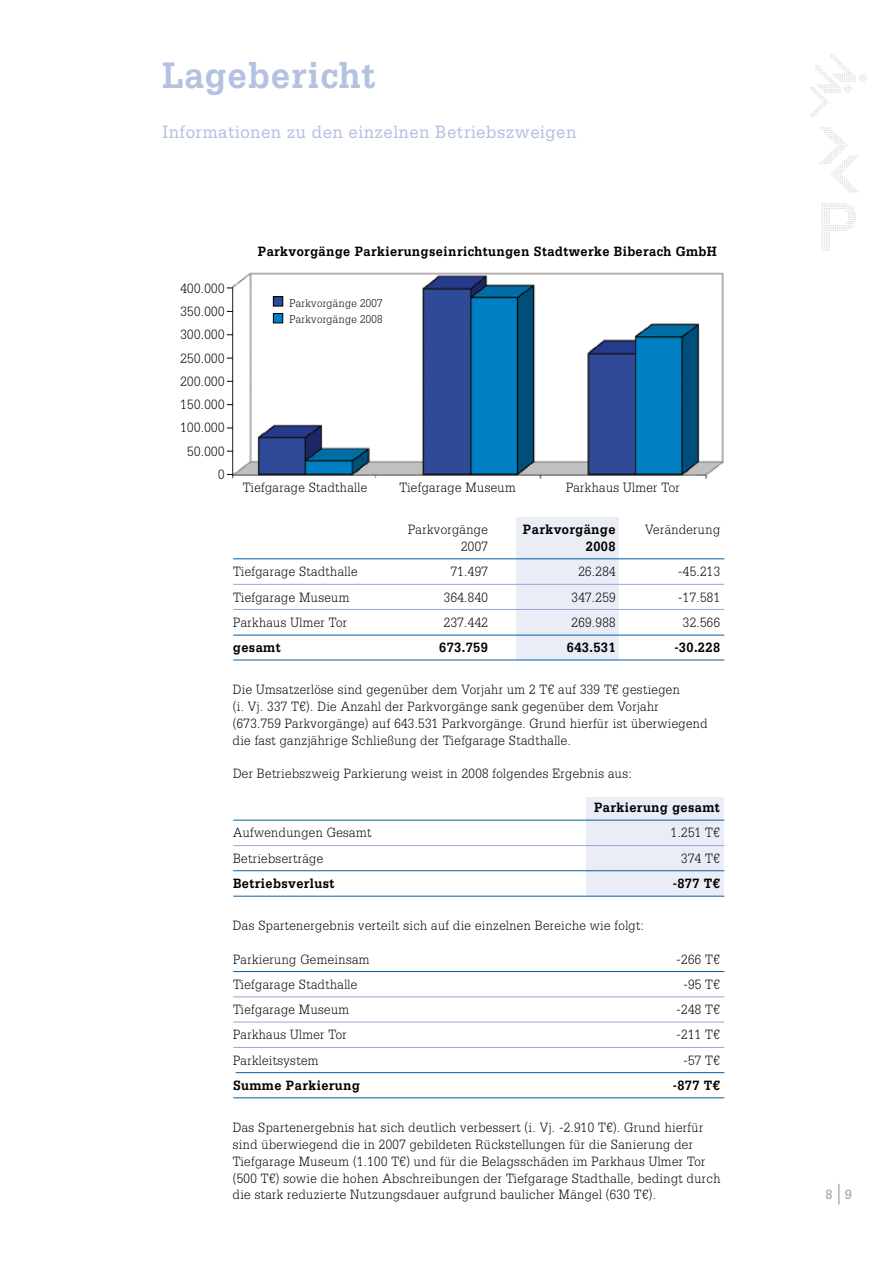
<style>
.page{position:relative;width:893px;height:1263px;background:#fff}
.page>*{position:absolute;margin:0;border:0;box-sizing:border-box;transform-origin:0 0}
.t1{font:700 39px "Serifa LT";letter-spacing:.03em;color:#b5c1e0;scale:.9 1}
.t2{font:18.75px "Serifa LT";letter-spacing:.03em;color:#b5c1e0;scale:.9 1}
.t3{font:300 14.25px/23.2px "Serifa LT";letter-spacing:.03em;color:#000;scale:.9 1}
.t4{font:700 14.25px "Serifa LT";letter-spacing:.03em;color:#000;scale:.9 1}
.t5{font:700 14.25px "Serifa LT";color:#b1b3b4;scale:.9 1}
.t6{font:300 12px/16.8px "Serifa LT";letter-spacing:.03em;color:#000;scale:.9 1}
</style>
<div class="page">
<img style="left:232px;top:272px;width:492px;height:206px">
<div style="left:516px;top:517px;width:103px;height:143px;background:#ebedf6"></div>
<hr style="left:233px;top:609px;width:491px;height:1px;background:#93a8d3">
<hr style="left:233px;top:558px;width:491px;height:1px;background:#0060a8">
<hr style="left:233px;top:635px;width:491px;height:1px;background:#0060a8">
<hr style="left:233px;top:659px;width:491px;height:1px;background:#0060a8">
<hr style="left:233px;top:584px;width:491px;height:1px;background:#93a8d3">
<div style="left:273px;top:297px;width:10px;height:9px;background:#2e4a97"></div>
<div style="left:273px;top:296px;width:10px;height:10px;border:1px solid #000"></div>
<div style="left:273px;top:313px;width:10px;height:10px;background:#0080c2"></div>
<div style="left:273px;top:313px;width:10px;height:10px;border:1px solid #000"></div>
<div style="left:587px;top:797px;width:137px;height:99px;background:#ebedf6"></div>
<hr style="left:233px;top:820px;width:491px;height:1px;background:#0060a8">
<hr style="left:233px;top:896px;width:491px;height:1px;background:#0060a8">
<hr style="left:233px;top:870px;width:491px;height:1px;background:#0060a8">
<hr style="left:233px;top:845px;width:491px;height:1px;background:#93a8d3">
<hr style="left:233px;top:971px;width:491px;height:1px;background:#0060a8">
<hr style="left:236px;top:1072px;width:488px;height:1px;background:#0060a8">
<hr style="left:233px;top:1097px;width:491px;height:1px;background:#0060a8">
<hr style="left:233px;top:996px;width:491px;height:1px;background:#93a8d3">
<hr style="left:233px;top:1021px;width:491px;height:1px;background:#93a8d3">
<hr style="left:233px;top:1047px;width:491px;height:1px;background:#93a8d3">
<svg style="left:821px;top:203px;width:35px;height:48px"></svg>
<svg style="left:811px;top:54px;width:56px;height:63px"></svg>
<svg style="left:820px;top:127px;width:39px;height:65px"></svg>
<hr style="left:838px;top:1184px;width:2px;height:20px;background:#b1b3b4">
<p class="t1" style="left:162px;top:52px;width:239px">Lagebericht</p>
<p class="t2" style="left:163px;top:122px;width:461px">Informationen zu den einzelnen Betriebszweigen</p>
<p class="t3" style="left:180px;top:277px;width:50px;text-align:right">400.000<br>350.000<br>300.000<br>250.000<br>200.000<br>150.000<br>100.000<br>50.000<br>0</p>
<p class="t4" style="left:258px;top:243px;width:511px">Parkvorgänge Parkierungseinrichtungen Stadtwerke Biberach GmbH</p>
<p class="t6" style="left:290px;top:294px;width:105px">Parkvorgänge 2007<br>Parkvorgänge 2008</p>
<p class="t3" style="left:243px;top:476px;width:140px">Tiefgarage Stadthalle</p>
<p class="t3" style="left:399px;top:476px;width:131px">Tiefgarage Museum</p>
<p class="t3" style="left:566px;top:476px;width:128px">Parkhaus Ulmer Tor</p>
<p class="t3" style="left:408px;top:518px;width:90px">Parkvorgänge</p>
<p class="t4" style="left:523px;top:521px;width:104px">Parkvorgänge</p>
<p class="t3" style="left:645px;top:518px;width:85px">Veränderung</p>
<p class="t3" style="left:461px;top:535px;width:31px">2007</p>
<p class="t4" style="left:586px;top:538px;width:34px">2008</p>
<p class="t3" style="left:233px;top:560px;width:140px">Tiefgarage Stadthalle</p>
<p class="t3" style="left:451px;top:560px;width:43px">71.497</p>
<p class="t3" style="left:578px;top:560px;width:43px">26.284</p>
<p class="t3" style="left:678px;top:560px;width:48px">-45.213</p>
<p class="t3" style="left:233px;top:585px;width:131px">Tiefgarage Museum</p>
<p class="t3" style="left:444px;top:585px;width:50px">364.840</p>
<p class="t3" style="left:572px;top:585px;width:50px">347.259</p>
<p class="t3" style="left:678px;top:585px;width:48px">-17.581</p>
<p class="t3" style="left:233px;top:611px;width:128px">Parkhaus Ulmer Tor</p>
<p class="t3" style="left:444px;top:611px;width:50px">237.442</p>
<p class="t3" style="left:572px;top:611px;width:50px">269.988</p>
<p class="t3" style="left:683px;top:611px;width:43px">32.566</p>
<p class="t4" style="left:233px;top:639px;width:54px">gesamt</p>
<p class="t4" style="left:439px;top:639px;width:56px">673.759</p>
<p class="t4" style="left:567px;top:639px;width:56px">643.531</p>
<p class="t4" style="left:674px;top:639px;width:52px">-30.228</p>
<p class="t3" style="left:233px;top:681px;width:529px;line-height:16.8px">Die Umsatzerlöse sind gegenüber dem Vorjahr um 2 T€ auf 339 T€ gestiegen<br>(i. Vj. 337 T€). Die Anzahl der Parkvorgänge sank gegenüber dem Vorjahr (673.759 Parkvorgänge) auf 643.531 Parkvorgänge. Grund hierfür ist überwiegend die fast ganzjährige Schließung der Tiefgarage Stadthalle.</p>
<p class="t3" style="left:233px;top:762px;width:445px">Der Betriebszweig Parkierung weist in 2008 folgendes Ergebnis aus:</p>
<p class="t4" style="left:594px;top:799px;width:141px">Parkierung gesamt</p>
<p class="t3" style="left:233px;top:821px;width:155px">Aufwendungen Gesamt</p>
<p class="t3" style="left:671px;top:821px;width:56px">1.251 T€</p>
<p class="t3" style="left:233px;top:846px;width:102px">Betriebserträge</p>
<p class="t3" style="left:681px;top:846px;width:44px">374 T€</p>
<p class="t4" style="left:233px;top:875px;width:114px">Betriebsverlust</p>
<p class="t4" style="left:673px;top:875px;width:54px">-877 T€</p>
<p class="t3" style="left:233px;top:914px;width:458px">Das Spartenergebnis verteilt sich auf die einzelnen Bereiche wie folgt:</p>
<p class="t3" style="left:233px;top:947px;width:153px">Parkierung Gemeinsam</p>
<p class="t3" style="left:677px;top:947px;width:50px">-266 T€</p>
<p class="t3" style="left:233px;top:973px;width:140px">Tiefgarage Stadthalle</p>
<p class="t3" style="left:683px;top:973px;width:42px">-95 T€</p>
<p class="t3" style="left:233px;top:998px;width:131px">Tiefgarage Museum</p>
<p class="t3" style="left:677px;top:998px;width:50px">-248 T€</p>
<p class="t3" style="left:233px;top:1023px;width:128px">Parkhaus Ulmer Tor</p>
<p class="t3" style="left:677px;top:1023px;width:50px">-211 T€</p>
<p class="t3" style="left:233px;top:1048px;width:96px">Parkleitsystem</p>
<p class="t3" style="left:683px;top:1048px;width:42px">-57 T€</p>
<p class="t4" style="left:233px;top:1077px;width:143px">Summe Parkierung</p>
<p class="t4" style="left:673px;top:1077px;width:54px">-877 T€</p>
<p class="t3" style="left:233px;top:1119px;width:543px;line-height:16.8px">Das Spartenergebnis hat sich deutlich verbessert (i. Vj. -2.910 T€). Grund hierfür sind überwiegend die in 2007 gebildeten Rückstellungen für die Sanierung der Tiefgarage Museum (1.100 T€) und für die Belagsschäden im Parkhaus Ulmer Tor (500 T€) sowie die hohen Abschreibungen der Tiefgarage Stadthalle, bedingt durch die stark reduzierte Nutzungsdauer aufgrund baulicher Mängel (630 T€).</p>
<p class="t5" style="left:826px;top:1186px;width:31px">8 9</p>
</div>
